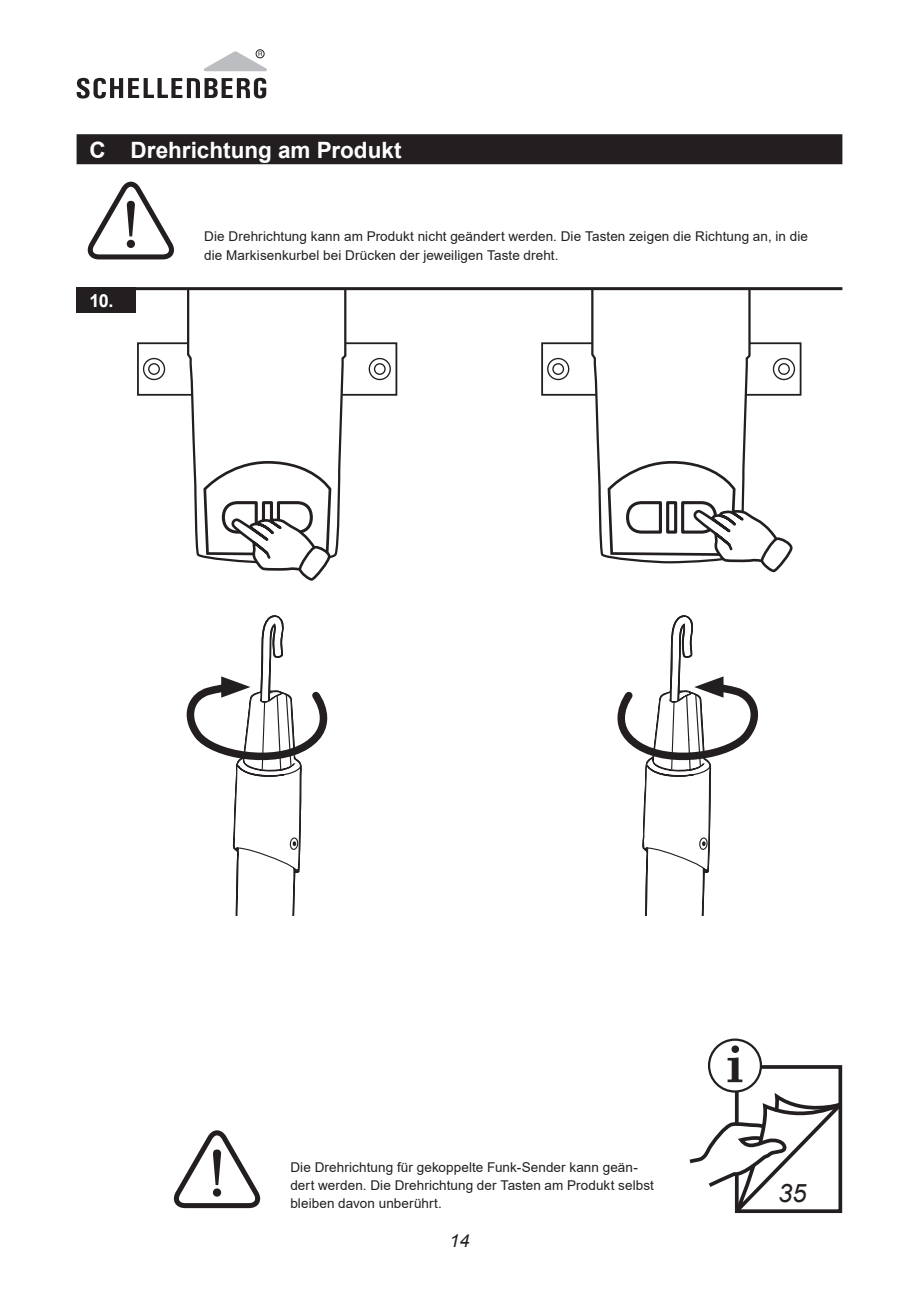
<style>
.page{position:relative;width:919px;height:1289px;background:#fff}
.page>*{position:absolute;margin:0;border:0;box-sizing:border-box;transform-origin:0 0}
.t1{font:italic 25.35px "Arial";color:#231f20}
._01_Headline_0S_Seit{font:700 22.5px "Arial";color:#fff}
._02_Subline__Nummern{font:700 18px "Arial";color:#fff}
.t2{font:italic 18px "Arial";color:#231f20}
.Fließtext{font:13.5px/18px "Arial";letter-spacing:.005em;color:#231f20}
</style>
<div class="page">
<div style="left:256px;top:49px;width:8px;height:9px;border:1px solid #231f20;border-radius:50%"></div>
<svg style="left:77px;top:78px;width:189px;height:21px"></svg>
<svg style="left:204px;top:51px;width:63px;height:20px"></svg>
<div style="left:77px;top:134px;width:765px;height:30px;background:#231f20"></div>
<div style="left:137px;top:342px;width:260px;height:54px;border:2px solid #231f20"></div>
<div style="left:143px;top:358px;width:22px;height:22px;border:1px solid #231f20;border-radius:50%"></div>
<div style="left:148px;top:363px;width:12px;height:12px;border:1px solid #231f20;border-radius:50%"></div>
<div style="left:368px;top:358px;width:23px;height:22px;border:1px solid #231f20;border-radius:50%"></div>
<div style="left:374px;top:363px;width:11px;height:12px;border:1px solid #231f20;border-radius:50%"></div>
<svg style="left:186px;top:290px;width:161px;height:290px"></svg>
<div style="left:541px;top:342px;width:260px;height:54px;border:2px solid #231f20"></div>
<div style="left:547px;top:358px;width:22px;height:22px;border:1px solid #231f20;border-radius:50%"></div>
<div style="left:552px;top:363px;width:12px;height:12px;border:1px solid #231f20;border-radius:50%"></div>
<div style="left:772px;top:358px;width:23px;height:22px;border:1px solid #231f20;border-radius:50%"></div>
<svg style="left:590px;top:290px;width:202px;height:282px"></svg>
<svg style="left:709px;top:1039px;width:51px;height:52px"></svg>
<svg style="left:689px;top:1044px;width:154px;height:169px"></svg>
<hr style="left:77px;top:287px;width:765px;height:3px;background:#231f20">
<div style="left:77px;top:287px;width:59px;height:26px;background:#231f20"></div>
<svg style="left:88px;top:182px;width:86px;height:77px"></svg>
<svg style="left:174px;top:1130px;width:86px;height:78px"></svg>
<svg style="left:186px;top:615px;width:142px;height:300px"></svg>
<svg style="left:617px;top:615px;width:142px;height:300px"></svg>
<p class="_01_Headline_0S_Seit" style="left:89px;top:134px;width:314px">C Drehrichtung am Produkt</p>
<p class="_02_Subline__Nummern" style="left:89px;top:287px;width:26px">10.</p>
<p class="Fließtext" style="left:204px;top:228px;width:605px">Die Drehrichtung kann am Produkt nicht geändert werden. Die Tasten zeigen die Richtung an, in die die Markisenkurbel bei Drücken der jeweiligen Taste dreht.</p>
<p class="Fließtext" style="left:290px;top:1158px;width:365px">Die Drehrichtung für gekoppelte Funk-Sender kann geän&shy;dert werden. Die Drehrichtung der Tasten am Produkt selbst bleiben davon unberührt.</p>
<h3 class="t2" style="left:449px;top:1228px;width:22px">14</h3>
<p class="t1" style="left:778px;top:1176px;width:30px">35</p>
</div>
